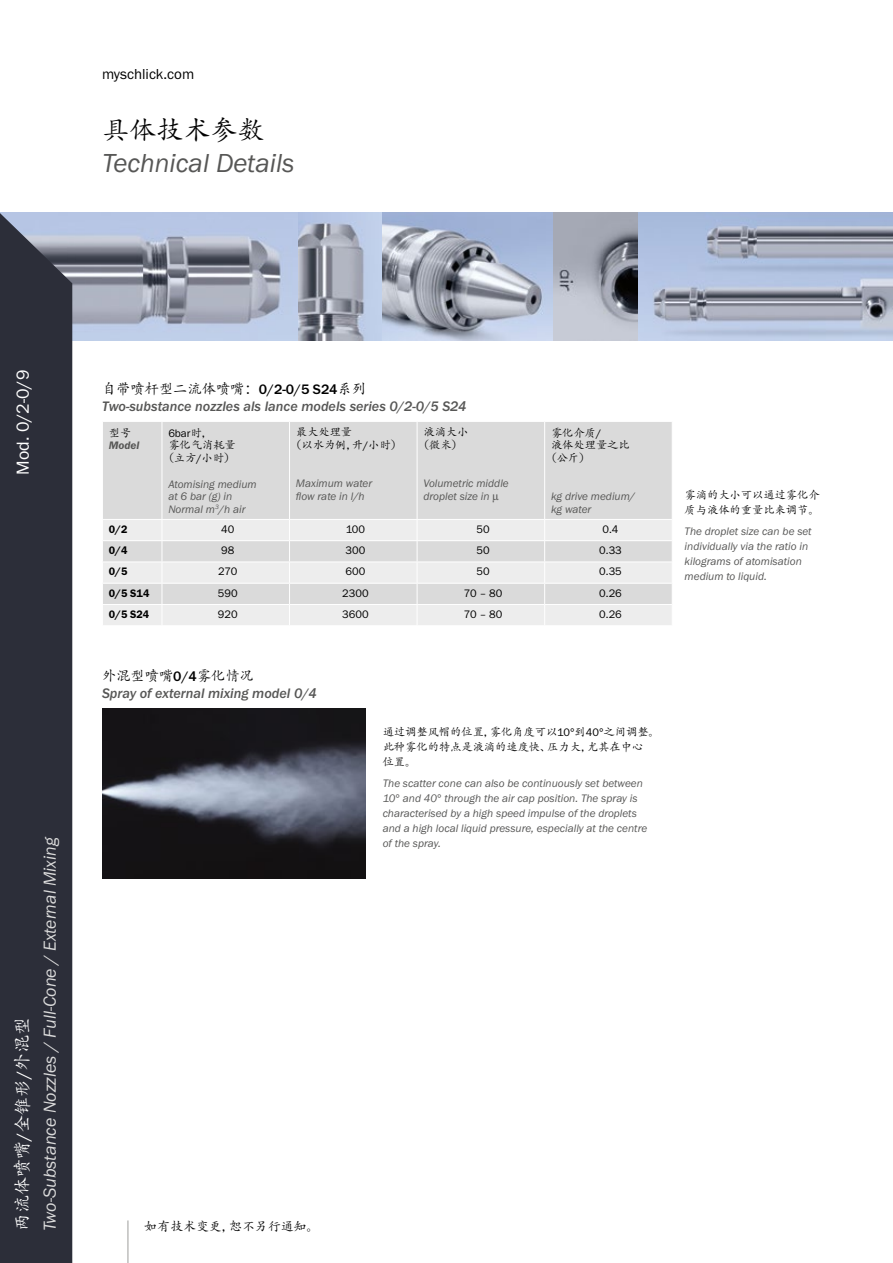
<style>
.page{position:relative;width:893px;height:1263px;background:#fff}
.page>*{position:absolute;margin:0;border:0;box-sizing:border-box;transform-origin:0 0}
.t1{font:italic 27px "Franklin Gothic Itc T";color:#575756}
.t2{font:27px "Adobe Kaiti Std";color:#000}
.t3{font:italic 18px "Franklin Gothic Itc T";color:#dadada}
.t4{font:18px "Adobe Kaiti Std";color:#fff}
.t5{font:18px "Franklin Gothic Itc T";color:#fff}
.t6{font:15px "Franklin Gothic Itc T";color:#000}
.t7{font:italic 500 14.25px/17.2px "Franklin Gothic Itc T";color:#575756}
.t8{font:12.75px "Adobe Kaiti Std";letter-spacing:.01em;color:#000}
.t9{font:italic 11.25px/15px "Franklin Gothic Itc T";color:#575756}
.t10{font:11.25px/12.8px "Adobe Kaiti Std";color:#000}
.t11{font:11.25px "Franklin Gothic Itc T";color:#000}
.t12{font:600 11.25px "Franklin Gothic Itc T";color:#000}
.t13{font:italic 600 11.25px "Franklin Gothic Itc T";color:#575756}
.s1{font-family:"Franklin Gothic Itc T"}
.s2{font-family:"Adobe Kaiti Std";font-weight:400;font-style:normal;color:#000}
.s3{font-style:normal;color:#000}
.s4{font-style:normal}
</style>
<div class="page">
<img style="left:102px;top:708px;width:264px;height:170px">
<div style="left:103px;top:422px;width:569px;height:97px;background:#dadada"></div>
<hr style="left:162px;top:422px;width:1px;height:97px;background:#fff">
<hr style="left:289px;top:422px;width:1px;height:97px;background:#fff">
<hr style="left:417px;top:422px;width:1px;height:97px;background:#fff">
<hr style="left:544px;top:422px;width:1px;height:97px;background:#fff">
<svg style="left:103px;top:520px;width:569px;height:105px;background:#e6e6e6"></svg>
<img style="left:72px;top:213px;width:821px;height:127px">
<div style="left:0;top:212px;width:72px;height:1051px;background:#2c2e39"></div>
<hr style="left:128px;top:1220px;width:1px;height:43px;background:#9d9d9c">
<h3 class="t6" style="left:102px;top:65px;width:94px">myschlick.com</h3>
<p class="t2" style="left:102px;top:113px;width:163px">具体技术参数</p>
<p class="t1" style="left:102px;top:147px;width:194px">Technical Details</p>
<p class="t5" style="left:12px;top:475px;width:107px;rotate:-90deg">Mod. 0/2-0/9</p>
<p class="t4" style="left:11px;top:1231px;width:216px;rotate:-90deg">两流体喷嘴<span class="s1">/</span>全锥形<span class="s1">/</span>外混型</p>
<p class="t3" style="left:39px;top:1231px;width:396px;rotate:-90deg">Two-Substance Nozzles / Full-Cone / External Mixing</p>
<p class="t7" style="left:102px;top:380px;width:366px"><span class="s2">自带喷杆型二流体喷嘴：</span><span class="s3">0/2-0/5 S24</span><span class="s2">系列<br></span>Two-substance nozzles als lance models series 0/2-0/5 S24</p>
<p class="t10" style="left:109px;top:426px;width:24px">型号</p>
<p class="t13" style="left:109px;top:439px;width:32px">Model</p>
<p class="t10" style="left:168px;top:426px;width:69px"><span class="s1">6bar</span>时，<br>雾化气消耗量(立方<span class="s1">/</span>小时）</p>
<p class="t9" style="left:168px;top:476px;width:90px">Atomising medium</p>
<p class="t9" style="left:168px;top:489px;width:65px">at 6 bar (g) in</p>
<p class="t9" style="left:168px;top:502px;width:79px">Normal m<sup>3</sup>/h air</p>
<p class="t10" style="left:296px;top:426px;width:108px">最大处理量<br>(以水为例，升<span class="s1">/</span>小时）</p>
<p class="t9" style="left:296px;top:477px;width:78px;line-height:12.8px">Maximum water flow rate in l/h</p>
<p class="t10" style="left:423px;top:426px;width:46px">液滴大小</p>
<p class="t10" style="left:423px;top:439px;width:41px">(微米）</p>
<p class="t9" style="left:423px;top:477px;width:87px;line-height:12.8px">Volumetric middle droplet size in <span class="s4">µ</span></p>
<p class="t10" style="left:551px;top:426px;width:80px">雾化介质<span class="s1">/<br></span>液体处理量之比(公斤）</p>
<p class="t9" style="left:551px;top:490px;width:86px;line-height:12.8px">kg drive medium/ kg water</p>
<p class="t12" style="left:109px;top:522px;width:20px">0/2</p>
<p class="t11" style="left:221px;top:522px;width:15px">40</p>
<p class="t11" style="left:346px;top:522px;width:21px">100</p>
<p class="t11" style="left:476px;top:522px;width:15px">50</p>
<p class="t11" style="left:603px;top:522px;width:18px">0.4</p>
<p class="t12" style="left:109px;top:544px;width:20px">0/4</p>
<p class="t11" style="left:221px;top:544px;width:15px">98</p>
<p class="t11" style="left:346px;top:544px;width:21px">300</p>
<p class="t11" style="left:476px;top:544px;width:15px">50</p>
<p class="t11" style="left:599px;top:544px;width:24px">0.33</p>
<p class="t12" style="left:109px;top:565px;width:20px">0/5</p>
<p class="t11" style="left:218px;top:565px;width:21px">270</p>
<p class="t11" style="left:346px;top:565px;width:21px">600</p>
<p class="t11" style="left:476px;top:565px;width:15px">50</p>
<p class="t11" style="left:599px;top:565px;width:24px">0.35</p>
<p class="t12" style="left:109px;top:586px;width:42px">0/5 S14</p>
<p class="t11" style="left:218px;top:586px;width:21px">590</p>
<p class="t11" style="left:342px;top:586px;width:28px">2300</p>
<p class="t11" style="left:464px;top:586px;width:40px">70 – 80</p>
<p class="t11" style="left:599px;top:586px;width:24px">0.26</p>
<p class="t12" style="left:109px;top:607px;width:42px">0/5 S24</p>
<p class="t11" style="left:218px;top:607px;width:21px">920</p>
<p class="t11" style="left:342px;top:607px;width:28px">3600</p>
<p class="t11" style="left:464px;top:607px;width:40px">70 – 80</p>
<p class="t11" style="left:599px;top:607px;width:24px">0.26</p>
<p class="t7" style="left:102px;top:667px;width:216px"><span class="s2">外混型喷嘴</span><span class="s3">0/4</span><span class="s2">雾化情况<br></span>Spray of external mixing model 0/4</p>
<p class="t10" style="left:383px;top:724px;width:279px;line-height:15px">通过调整风帽的位置，雾化角度可以<span class="s1">10°</span>到<span class="s1">40°</span>之间调整。此种雾化的特点是液滴的速度快、压力大，尤其在中心<br>位置。</p>
<p class="t9" style="left:383px;top:776px;width:266px">The scatter cone can also be continuously set between 10° and 40° through the air cap position. The spray is characterised by a high speed impulse of the droplets and a high local liquid pressure, especially at the centre of the spray.</p>
<p class="t10" style="left:685px;top:487px;width:137px;line-height:15px">雾滴的大小可以通过雾化介质与液体的重量比来调节。</p>
<p class="t9" style="left:685px;top:524px;width:129px">The droplet size can be set individually via the ratio in kilograms of atomisation medium to liquid.</p>
<p class="t8" style="left:145px;top:1219px;width:176px">如有技术变更，恕不另行通知。</p>
</div>
